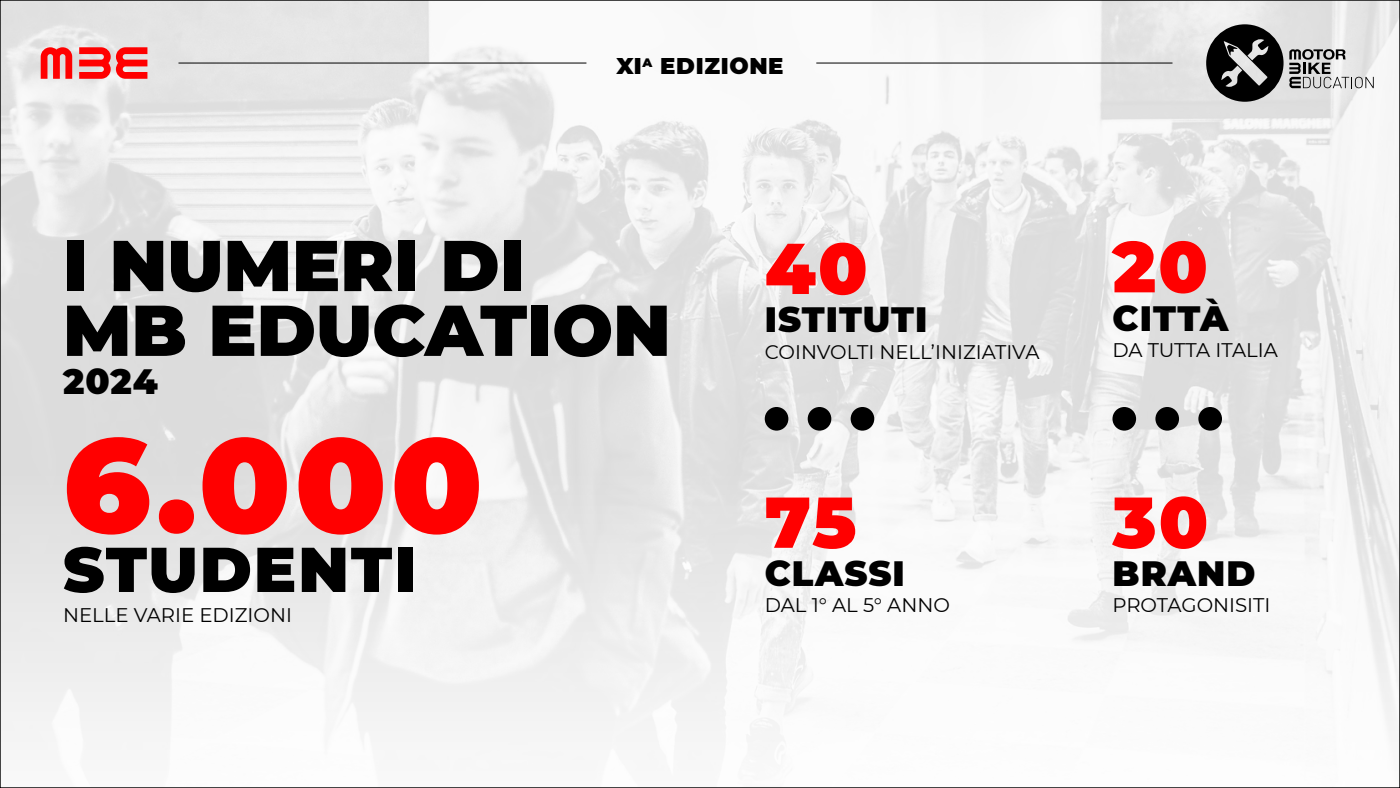
<style>
.page{position:relative;width:1400px;height:788px;background:#fff}
.page>*{position:absolute;margin:0;border:0;box-sizing:border-box;transform-origin:0 0}
.t1{font:900 133px "Montserrat";color:#f00}
.t2{font:900 71.75px "Montserrat";color:#000}
.t3{font:900 71.75px "Montserrat";letter-spacing:.03em;color:#f00}
.t4{font:900 63.18px "Montserrat";letter-spacing:.03em;color:#000}
.t5{font:900 35.18px "Montserrat";letter-spacing:.03em;color:#000}
.t6{font:900 22.75px "Montserrat";letter-spacing:.03em;color:#000}
.t7{font:19.6px "Montserrat";color:#000}
</style>
<div class="page">
<img style="left:2px;top:2px;width:1396px;height:740px">
<svg style="left:1206px;top:24px;width:168px;height:78px"></svg>
<svg style="left:41px;top:47px;width:31px;height:32px"></svg>
<svg style="left:79px;top:47px;width:68px;height:32px"></svg>
<div style="left:765px;top:407px;width:23px;height:23px;background:#000;border-radius:50%"></div>
<div style="left:808px;top:407px;width:23px;height:23px;background:#000;border-radius:50%"></div>
<div style="left:851px;top:407px;width:23px;height:23px;background:#000;border-radius:50%"></div>
<div style="left:1112px;top:407px;width:24px;height:23px;background:#000;border-radius:50%"></div>
<div style="left:1155px;top:407px;width:24px;height:23px;background:#000;border-radius:50%"></div>
<div style="left:1198px;top:407px;width:24px;height:23px;background:#000;border-radius:50%"></div>
<hr style="left:178px;top:63px;width:408px;height:1px;background:#000">
<hr style="left:816px;top:63px;width:356px;height:1px;background:#000">
<p class="t6" style="left:616px;top:48px;width:169px">XI<sup>A</sup> EDIZIONE</p>
<p class="t2" style="left:63px;top:212px;width:463px">I NUMERI DI</p>
<p class="t2" style="left:63px;top:276px;width:609px">MB EDUCATION</p>
<p class="t5" style="left:63px;top:355px;width:96px">2024</p>
<p class="t1" style="left:63px;top:385px;width:421px">6.000</p>
<p class="t4" style="left:63px;top:522px;width:355px">STUDENTI</p>
<p class="t7" style="left:63px;top:601px;width:230px">NELLE VARIE EDIZIONI</p>
<p class="t3" style="left:765px;top:214px;width:104px">40</p>
<p class="t5" style="left:765px;top:293px;width:164px">ISTITUTI</p>
<p class="t7" style="left:765px;top:338px;width:276px">COINVOLTI NELL’INIZIATIVA</p>
<p class="t3" style="left:765px;top:468px;width:93px">75</p>
<p class="t5" style="left:765px;top:547px;width:142px">CLASSI</p>
<p class="t7" style="left:765px;top:592px;width:187px">DAL 1° AL 5° ANNO</p>
<p class="t3" style="left:1112px;top:213px;width:97px">20</p>
<p class="t5" style="left:1112px;top:292px;width:118px">CITTÀ</p>
<p class="t7" style="left:1112px;top:336px;width:167px">DA TUTTA ITALIA</p>
<p class="t3" style="left:1112px;top:468px;width:97px">30</p>
<p class="t5" style="left:1112px;top:547px;width:145px">BRAND</p>
<p class="t7" style="left:1112px;top:592px;width:160px">PROTAGONISITI</p>
</div>
